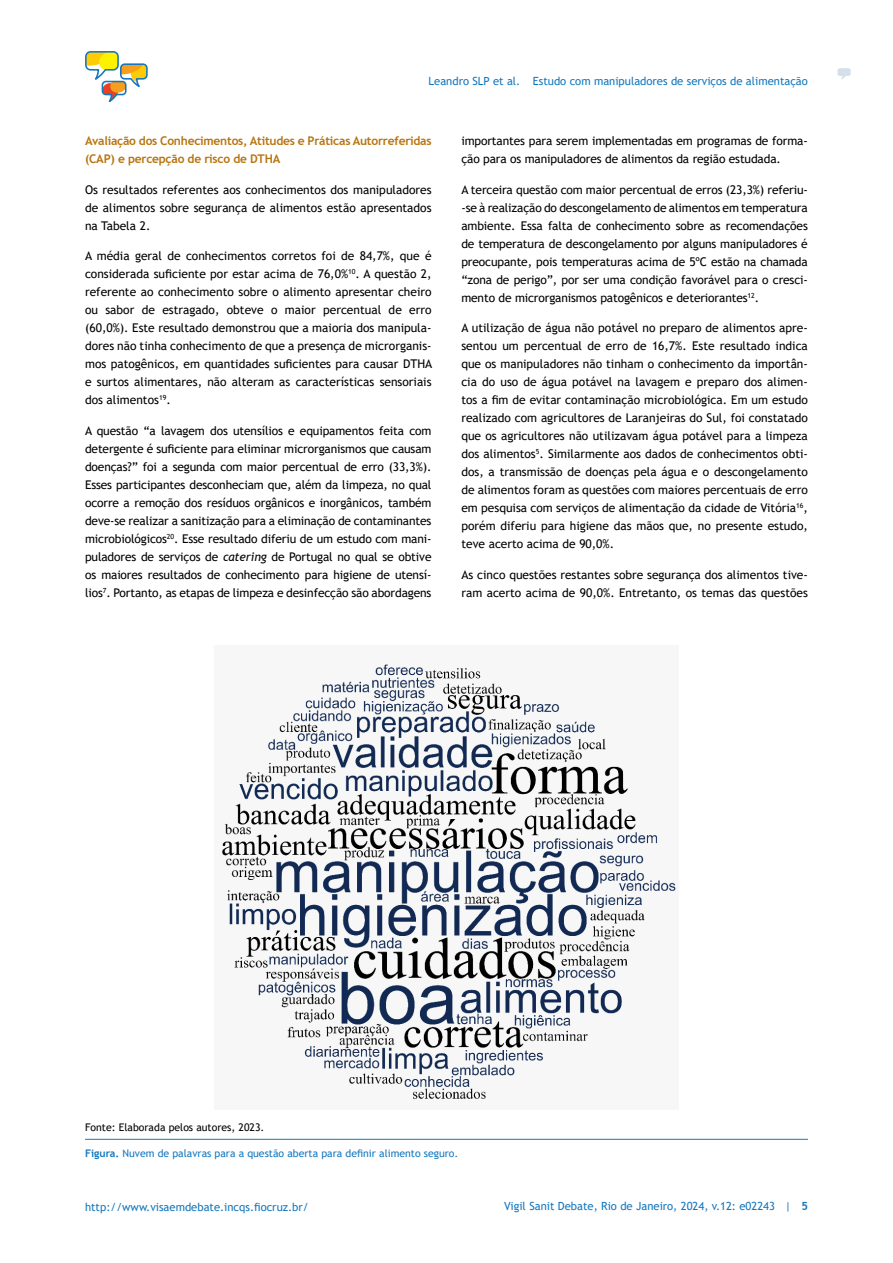
<style>
.page{position:relative;width:893px;height:1263px;background:#fff}
.page>*{position:absolute;margin:0;border:0;box-sizing:border-box;transform-origin:0 0}
.t1{font:12px/18px "Trebuchet MS";color:#000;text-align:justify}
.t2{font:700 12px/18px "Trebuchet MS";letter-spacing:-.02em;color:#b87510}
.t3{font:11.25px "Trebuchet MS";color:#1578be}
.t4{font:10.5px "Trebuchet MS";color:#1578be}
.t5{font:10.5px "Trebuchet MS";color:#000}
.s1{font-style:italic}
.s2{font-weight:700}
</style>
<div class="page">
<svg style="left:85px;top:51px;width:63px;height:51px"></svg>
<svg style="left:837px;top:68px;width:14px;height:11px"></svg>
<img style="left:222px;top:664px;width:454px;height:435px">
<hr style="left:85px;top:1139px;width:723px;height:1px;background:#1578be">
<p class="t3" style="left:429px;top:74px;width:381px">Leandro SLP et al. Estudo com manipuladores de serviços de alimentação</p>
<p class="t2" style="left:85px;top:132px;width:348px">Avaliação dos Conhecimentos, Atitudes e Práticas Autorreferidas (CAP) e percepção de risco de DTHA</p>
<p class="t1" style="left:85px;top:180px;width:348px">Os resultados referentes aos conhecimentos dos manipuladores de alimentos sobre segurança de alimentos estão apresentados na Tabela 2.</p>
<p class="t1" style="left:85px;top:247px;width:349px">A média geral de conhecimentos corretos foi de 84,7%, que é considerada suficiente por estar acima de 76,0%<sup>10</sup>. A questão 2, referente ao conhecimento sobre o alimento apresentar cheiro ou sabor de estragado, obteve o maior percentual de erro (60,0%). Este resultado demonstrou que a maioria dos manipula&shy;dores não tinha conhecimento de que a presença de microrganis&shy;mos patogênicos, em quantidades suficientes para causar DTHA e surtos alimentares, não alteram as características sensoriais dos alimentos<sup>19</sup>.</p>
<p class="t1" style="left:85px;top:422px;width:348px">A questão “a lavagem dos utensílios e equipamentos feita com detergente é suficiente para eliminar microrganismos que causam doenças?” foi a segunda com maior percentual de erro (33,3%).<br>Esses participantes desconheciam que, além da limpeza, no qual ocorre a remoção dos resíduos orgânicos e inorgânicos, também deve-se realizar a sanitização para a eliminação de contaminantes microbiológicos<sup>20</sup>. Esse resultado diferiu de um estudo com mani&shy;puladores de serviços de <span class="s1">catering</span> de Portugal no qual se obtive os maiores resultados de conhecimento para higiene de utensí&shy;lios<sup>7</sup>. Portanto, as etapas de limpeza e desinfecção são abordagens</p>
<p class="t1" style="left:461px;top:132px;width:348px">importantes para serem implementadas em programas de forma&shy;ção para os manipuladores de alimentos da região estudada.</p>
<p class="t1" style="left:461px;top:180px;width:348px">A terceira questão com maior percentual de erros (23,3%) referiu--se à realização do descongelamento de alimentos em temperatura ambiente. Essa falta de conhecimento sobre as recomendações de temperatura de descongelamento por alguns manipuladores é preocupante, pois temperaturas acima de 5ºC estão na chamada “zona de perigo”, por ser uma condição favorável para o cresci&shy;mento de microrganismos patogênicos e deteriorantes<sup>12</sup>.</p>
<p class="t1" style="left:461px;top:319px;width:348px">A utilização de água não potável no preparo de alimentos apre&shy;sentou um percentual de erro de 16,7%. Este resultado indica que os manipuladores não tinham o conhecimento da importân&shy;cia do uso de água potável na lavagem e preparo dos alimen&shy;tos a fim de evitar contaminação microbiológica. Em um estudo realizado com agricultores de Laranjeiras do Sul, foi constatado que os agricultores não utilizavam água potável para a limpeza dos alimentos<sup>5</sup>. Similarmente aos dados de conhecimentos obti&shy;dos, a transmissão de doenças pela água e o descongelamento de alimentos foram as questões com maiores percentuais de erro em pesquisa com serviços de alimentação da cidade de Vitória<sup>16</sup>, porém diferiu para higiene das mãos que, no presente estudo, teve acerto acima de 90,0%.</p>
<p class="t1" style="left:461px;top:566px;width:348px">As cinco questões restantes sobre segurança dos alimentos tive&shy;ram acerto acima de 90,0%. Entretanto, os temas das questões</p>
<p class="t5" style="left:85px;top:1121px;width:181px">Fonte: Elaborada pelos autores, 2023.</p>
<p class="t4" style="left:85px;top:1146px;width:375px"><span class="s2">Figura.</span> Nuvem de palavras para a questão aberta para definir alimento seguro.</p>
<p class="t3" style="left:85px;top:1199px;width:225px">http://www.visaemdebate.incqs.fiocruz.br/</p>
<p class="t3" style="left:504px;top:1199px;width:305px">Vigil Sanit Debate, Rio de Janeiro, 2024, v.12: e02243 | <span class="s2">5</span></p>
</div>
